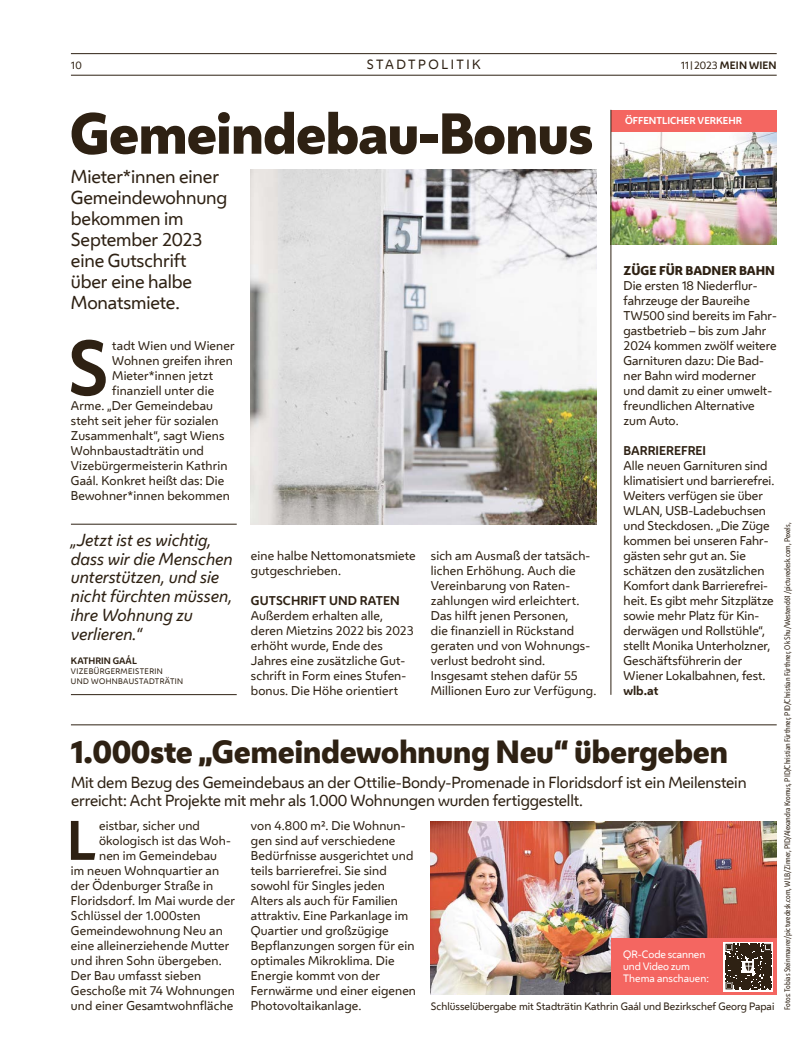
<style>
.page{position:relative;width:798px;height:1063px;background:#fff}
.page>*{position:absolute;margin:0;border:0;box-sizing:border-box;transform-origin:0 0}
.FT_FT_Initial4{font:700 71.88px "Wiener Melange";color:#2e2113}
.HL_Header_45pt{font:800 53.75px "Wiener Melange";letter-spacing:-.025em;color:#2e2113}
.FT_FT_Initial3{font:700 51.88px "Wiener Melange";color:#2e2113}
.HL_Header_24pt{font:800 30px "Wiener Melange";letter-spacing:-.015em;color:#2e2113}
.HL_VS_14pt{font:17.5px/21px "Wiener Melange";letter-spacing:-.01em;color:#2e2113}
.Zitat_Zitat{font:italic 16.25px/18.8px "Wiener Melange";color:#2e2113}
.HL_Header_24pt-2{font:15px/18px "Wiener Melange";letter-spacing:-.01em;color:#2e2113}
.t1{font:12.5px "Wiener Melange";color:#2e2113}
.FT_FT{font:11.88px/15px "Wiener Melange";color:#2e2113}
.FT_FT_Initial3-2{font:11.88px/15px "Wiener Melange";letter-spacing:.01em;color:#2e2113}
.FT_FT_Initial4-2{font:11.88px/15px "Wiener Melange";letter-spacing:.01em;color:#2e2113}
.FT_Zwischentitel{font:700 11.88px "Wiener Melange";letter-spacing:.01em;color:#2e2113}
.Spalte_Infobox_Spalte_Header{font:800 11.88px "Wiener Melange";color:#2e2113}
.FT_FT_Info_bold{font:700 11.88px "Wiener Melange";color:#2e2113}
.t2{font:10px "Wiener Melange";color:#2e2113}
.FT_Bildunterschrift{font:10px/12px "Wiener Melange";letter-spacing:-.01em;color:#fff}
.t3{font:700 10px "Wiener Melange";letter-spacing:.01em;color:#2e2113}
.Spalte_Infobox_Spalte_Markerl{font:700 9.38px "Wiener Melange";color:#fff}
.Zitat_Person{font:700 8.75px "Wiener Melange";color:#2e2113}
.t4{font:7.5px "Wiener Melange Cd";color:#2e2113}
.Zitat_Funktion{font:7.5px/10px "Wiener Melange";letter-spacing:.05em;color:#2e2113}
.s1{font-weight:400}
.s2{font-weight:400;font-size:7.5px}
</style>
<div class="page">
<hr style="left:71px;top:75px;width:705px;height:1px;background:#2e2113">
<hr style="left:71px;top:53px;width:705px;height:1px;background:#2e2113">
<img style="left:251px;top:170px;width:345px;height:354px">
<img style="left:431px;top:821px;width:345px;height:174px">
<img style="left:611px;top:132px;width:165px;height:113px">
<div style="left:610px;top:110px;width:166px;height:22px;background:#f46661"></div>
<hr style="left:610px;top:110px;width:1px;height:585px;background:#2e2113">
<hr style="left:71px;top:725px;width:705px;height:1px;background:#2e2113">
<div style="left:610px;top:938px;width:166px;height:57px;background:#f46661"></div>
<svg style="left:723px;top:942px;width:49px;height:49px"></svg>
<svg style="left:725px;top:944px;width:45px;height:45px;background:#4e4337"></svg>
<hr style="left:71px;top:524px;width:166px;height:1px;background:#2e2113">
<hr style="left:71px;top:694px;width:166px;height:1px;background:#2e2113">
<p class="t2" style="left:71px;top:58px;width:12px">10</p>
<p class="t1" style="left:366px;top:55px;width:20px">Stadtpolitik</p>
<p class="t3" style="left:680px;top:57px;width:97px"><span class="s1">11</span> <span class="s2">|</span><span class="s1">2023</span> MEIN WIEN</p>
<h1 class="HL_Header_45pt" style="left:70px;top:96px;width:525px">Gemeindebau-Bonus</h1>
<p class="Spalte_Infobox_Spalte_Markerl" style="left:625px;top:113px;width:118px">ÖFFENTLICHER VERKEHR</p>
<p class="HL_VS_14pt" style="left:71px;top:166px;width:158px">Mieter*innen einer<br>Gemeindewohnung bekommen im<br>September 2023 eine Gutschrift über eine halbe<br>Monatsmiete.</p>
<h1 class="Spalte_Infobox_Spalte_Header" style="left:623px;top:262px;width:153px">ZÜGE FÜR BADNER BAHN</h1>
<p class="FT_FT" style="left:623px;top:277px;width:155px">Die ersten 18 Niederflur&shy;fahrzeuge der Baureihe<br>TW500 sind bereits im Fahr&shy;gastbetrieb – bis zum Jahr<br>2024 kommen zwölf weitere<br>Garnituren dazu: Die Bad&shy;ner Bahn wird moderner und damit zu einer umwelt&shy;freundlichen Alternative zum Auto.</p>
<p class="FT_Zwischentitel" style="left:623px;top:440px;width:84px">BARRIEREFREI</p>
<p class="FT_FT" style="left:623px;top:457px;width:152px">Alle neuen Garnituren sind klimatisiert und barrierefrei.<br>Weiters verfügen sie über<br>WLAN, USB-Ladebuchsen und Steckdosen. „Die Züge kommen bei unseren Fahr&shy;gästen sehr gut an. Sie schätzen den zusätzlichen<br>Komfort dank Barrierefrei&shy;heit. Es gibt mehr Sitzplätze sowie mehr Platz für Kin&shy;derwägen und Rollstühle“, stellt Monika Unterholzner,<br>Geschäftsführerin der<br>Wiener Lokalbahnen, fest.</p>
<p class="FT_FT_Info_bold" style="left:623px;top:680px;width:36px">wlb.at</p>
<p class="FT_FT_Initial4" style="left:68px;top:308px;width:42px">S</p>
<p class="FT_FT_Initial4-2" style="left:112px;top:337px;width:124px">tadt Wien und Wiener</p>
<p class="FT_FT_Initial4-2" style="left:112px;top:352px;width:122px">Wohnen greifen ihren</p>
<p class="FT_FT_Initial4-2" style="left:112px;top:367px;width:102px">Mieter*innen jetzt</p>
<p class="FT_FT_Initial4-2" style="left:112px;top:382px;width:103px">finanziell unter die</p>
<p class="FT_FT_Initial4-2" style="left:71px;top:397px;width:144px">Arme. „Der Gemeindebau</p>
<p class="FT_FT_Initial4-2" style="left:71px;top:412px;width:149px">steht seit jeher für sozialen</p>
<p class="FT_FT_Initial4-2" style="left:71px;top:427px;width:155px">Zusammenhalt“, sagt Wiens</p>
<p class="FT_FT_Initial4-2" style="left:71px;top:442px;width:134px">Wohnbaustadträtin und</p>
<p class="FT_FT_Initial4-2" style="left:71px;top:457px;width:158px">Vizebürgermeisterin Kathrin</p>
<p class="FT_FT_Initial4-2" style="left:71px;top:472px;width:155px">Gaál. Konkret heißt das: Die</p>
<p class="FT_FT_Initial4-2" style="left:71px;top:487px;width:160px">Bewohner*innen bekommen</p>
<p class="t4" style="left:782px;top:1010px;width:489px;rotate:-90deg">Fotos: Tobias Steinmaurer/picturedesk.com, WLB/Zinner, PID/Alexandra Kromus, PID/Christian Fürthner, PID/Christian Fürthner, Ok Shu/Westend61 /picturedesk.com, Pexels,</p>
<p class="Zitat_Zitat" style="left:71px;top:530px;width:163px">„Jetzt ist es wichtig, dass wir die Menschen unterstützen, und sie nicht fürchten müssen, ihre Wohnung zu verlieren.“</p>
<p class="Zitat_Person" style="left:71px;top:653px;width:67px">KATHRIN GAÁL</p>
<p class="Zitat_Funktion" style="left:71px;top:666px;width:114px">VIZEBÜRGERMEISTERIN<br>UND WOHNBAUSTADTRÄTIN</p>
<p class="FT_FT" style="left:431px;top:547px;width:167px">sich am Ausmaß der tatsäch&shy;lichen Erhöhung. Auch die<br>Vereinbarung von Raten&shy;zahlungen wird erleichtert.<br>Das hilft jenen Personen,<br>die finanziell in Rückstand geraten und von Wohnungs&shy;verlust bedroht sind.<br>Insgesamt stehen dafür 55<br>Millionen Euro zur Verfügung.</p>
<p class="FT_FT_Initial4-2" style="left:251px;top:547px;width:166px">eine halbe Nettomonatsmiete gutgeschrieben.</p>
<p class="FT_Zwischentitel" style="left:251px;top:590px;width:150px">GUTSCHRIFT UND RATEN</p>
<p class="FT_FT" style="left:251px;top:607px;width:164px">Außerdem erhalten alle, deren Mietzins 2022 bis 2023 erhöht wurde, Ende des<br>Jahres eine zusätzliche Gut&shy;schrift in Form eines Stufen&shy;bonus. Die Höhe orientiert</p>
<h1 class="HL_Header_24pt" style="left:70px;top:731px;width:659px">1.000ste „Gemeindewohnung Neu“ übergeben</h1>
<h1 class="HL_Header_24pt-2" style="left:71px;top:773px;width:677px">Mit dem Bezug des Gemeindebaus an der Ottilie-Bondy-Promenade in Floridsdorf ist ein Meilenstein erreicht: Acht Projekte mit mehr als 1.000 Wohnungen wurden fertiggestellt.</h1>
<p class="FT_FT_Initial3" style="left:67px;top:797px;width:31px">L</p>
<p class="FT_FT_Initial3-2" style="left:99px;top:817px;width:102px">eistbar, sicher und</p>
<p class="FT_FT_Initial3-2" style="left:251px;top:817px;width:167px">von 4.800 m2. Die Wohnun&shy;gen sind auf verschiedene<br>Bedürfnisse ausgerichtet und teils barrierefrei. Sie sind sowohl für Singles jeden<br>Alters als auch für Familien attraktiv. Eine Parkanlage im<br>Quartier und großzügige<br>Bepflanzungen sorgen für ein optimales Mikroklima. Die<br>Energie kommt von der<br>Fernwärme und einer eigenen<br>Photovoltaikanlage.</p>
<p class="FT_FT_Initial3-2" style="left:99px;top:832px;width:133px">ökologisch ist das Woh-</p>
<p class="FT_FT_Initial3-2" style="left:99px;top:847px;width:119px">nen im Gemeindebau</p>
<p class="FT_FT_Initial3-2" style="left:71px;top:862px;width:150px">im neuen Wohnquartier an</p>
<p class="FT_FT_Initial3-2" style="left:71px;top:877px;width:144px">der Ödenburger Straße in</p>
<p class="FT_FT_Initial3-2" style="left:71px;top:892px;width:165px">Floridsdorf. Im Mai wurde der</p>
<p class="FT_FT_Initial3-2" style="left:71px;top:907px;width:131px">Schlüssel der 1.000sten</p>
<p class="FT_FT_Initial3-2" style="left:71px;top:922px;width:153px">Gemeindewohnung Neu an</p>
<p class="FT_FT_Initial3-2" style="left:71px;top:937px;width:160px">eine alleinerziehende Mutter</p>
<p class="FT_FT_Initial3-2" style="left:71px;top:952px;width:152px">und ihren Sohn übergeben.</p>
<p class="FT_FT_Initial3-2" style="left:71px;top:967px;width:132px">Der Bau umfasst sieben</p>
<p class="FT_FT_Initial3-2" style="left:71px;top:982px;width:165px">Geschoße mit 74 Wohnungen</p>
<p class="FT_FT_Initial3-2" style="left:71px;top:997px;width:164px">und einer Gesamtwohnfläche</p>
<p class="FT_Bildunterschrift" style="left:623px;top:948px;width:87px">QR-Code scannen und Video zum<br>Thema anschauen:</p>
<p class="t2" style="left:431px;top:998px;width:345px">Schlüsselübergabe mit Stadträtin Kathrin Gaál und Bezirkschef Georg Papai</p>
</div>
